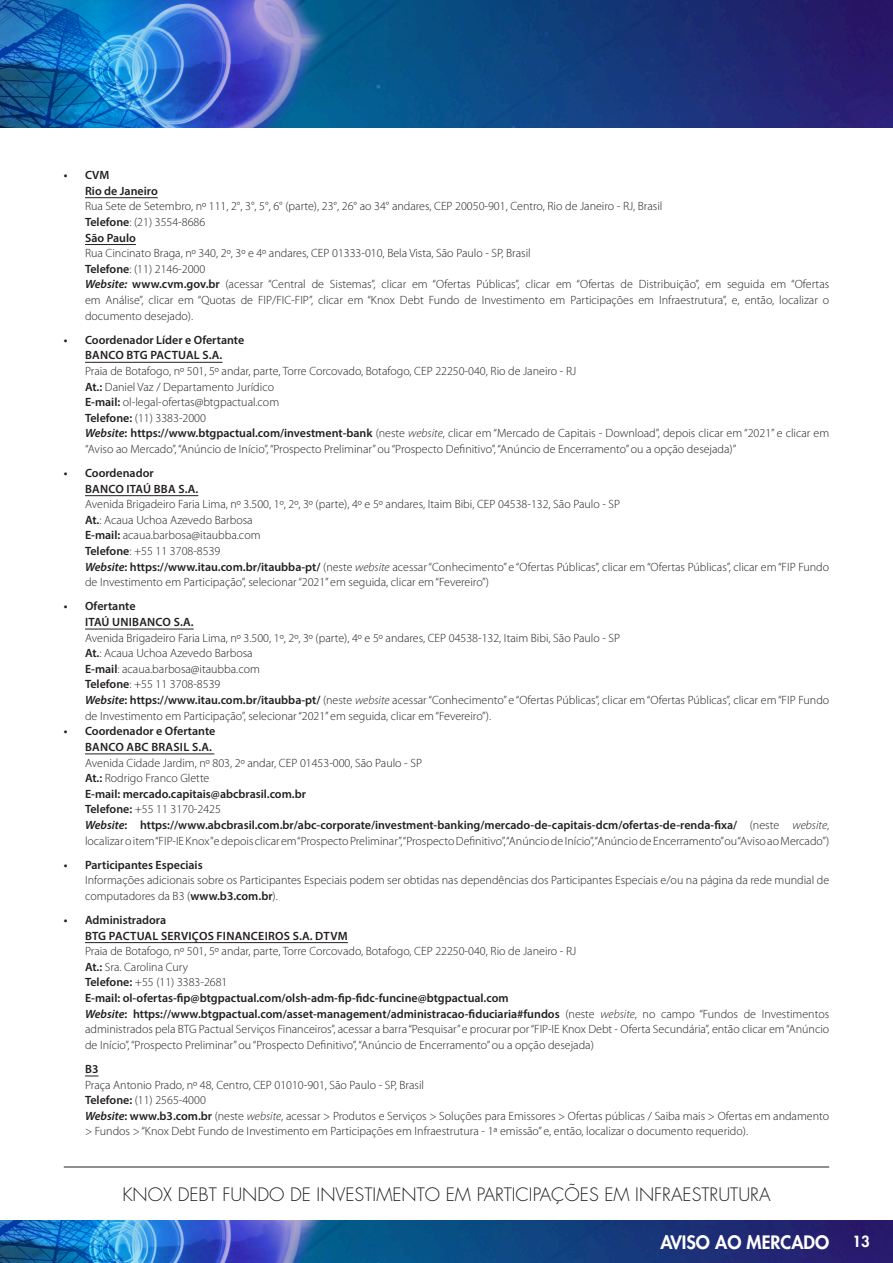
<style>
.page{position:relative;width:893px;height:1263px;background:#fff}
.page>*{position:absolute;margin:0;border:0;box-sizing:border-box;transform-origin:0 0}
.t1{font:300 18px "Futura";color:#231f20}
.t2{font:800 18px "Futura";color:#fff}
.t3{font:800 15px "Futura";color:#fff}
.t4{font:300 12px/15.6px "Myriad Pro";color:#231f20}
.t5{font:600 12px "Myriad Pro";color:#231f20}
.t6{font:600 12px "Myriad Pro";letter-spacing:.02em;color:#231f20}
.s1{font-weight:600}
.s2{font-weight:600;font-style:italic}
.s3{font-style:italic}
</style>
<div class="page">
<img style="left:0;top:0;width:893px;height:127px">
<img style="left:0;top:1220px;width:893px;height:43px">
<hr style="left:64px;top:1166px;width:765px;height:1px;background:#231f20">
<hr style="left:85px;top:197px;width:73px;height:1px;background:#231f20">
<hr style="left:85px;top:244px;width:51px;height:1px;background:#231f20">
<hr style="left:85px;top:362px;width:137px;height:1px;background:#231f20">
<hr style="left:85px;top:495px;width:113px;height:1px;background:#231f20">
<hr style="left:85px;top:629px;width:109px;height:1px;background:#231f20">
<hr style="left:85px;top:754px;width:129px;height:1px;background:#231f20">
<hr style="left:85px;top:942px;width:263px;height:1px;background:#231f20">
<svg style="left:85px;top:1076px;width:14px;height:1px"></svg>
<p class="t5" style="left:64px;top:167px;width:47px">• CVM</p>
<p class="t5" style="left:85px;top:183px;width:74px">Rio de Janeiro</p>
<p class="t4" style="left:85px;top:199px;width:579px">Rua Sete de Setembro, nº 111, 2°, 3°, 5°, 6° (parte), 23°, 26° ao 34° andares, CEP 20050-901, Centro, Rio de Janeiro - RJ, Brasil</p>
<p class="t4" style="left:85px;top:214px;width:122px"><span class="s1">Telefone</span>: (21) 3554-8686</p>
<p class="t5" style="left:85px;top:230px;width:52px">São Paulo</p>
<p class="t4" style="left:85px;top:246px;width:447px">Rua Cincinato Braga, nº 340, 2º, 3º e 4º andares, CEP 01333-010, Bela Vista, São Paulo - SP, Brasil</p>
<p class="t4" style="left:85px;top:261px;width:122px"><span class="s1">Telefone</span>: (11) 2146-2000</p>
<p class="t4" style="left:85px;top:277px;width:746px;text-align:justify"><span class="s2">Website:</span> <span class="s1">www.cvm.gov.br</span> (acessar “Central de Sistemas”, clicar em “Ofertas Públicas”, clicar em “Ofertas de Distribuição”, em seguida em “Ofertas em Análise”, clicar em “Quotas de FIP/FIC-FIP”, clicar em “Knox Debt Fundo de Investimento em Participações em Infraestrutura”, e, então, localizar o documento desejado).</p>
<p class="t5" style="left:64px;top:332px;width:182px">• Coordenador Líder e Ofertante</p>
<p class="t5" style="left:85px;top:348px;width:139px">BANCO BTG PACTUAL S.A.</p>
<p class="t4" style="left:85px;top:363px;width:493px">Praia de Botafogo, nº 501, 5º andar, parte, Torre Corcovado, Botafogo, CEP 22250-040, Rio de Janeiro - RJ</p>
<p class="t4" style="left:85px;top:379px;width:191px"><span class="s1">At.:</span> Daniel Vaz / Departamento Jurídico</p>
<p class="t4" style="left:85px;top:394px;width:196px"><span class="s1">E-mail:</span> ol-legal-ofertas@btgpactual.com</p>
<p class="t4" style="left:85px;top:410px;width:122px"><span class="s1">Telefone:</span> (11) 3383-2000</p>
<p class="t4" style="left:85px;top:426px;width:746px"><span class="s2">Website</span><span class="s1">: https://www.btgpactual.com/investment-bank</span> (neste <span class="s3">website</span>, clicar em “Mercado de Capitais - Download”, depois clicar em “2021” e clicar em “Aviso ao Mercado”, “Anúncio de Início”, “Prospecto Preliminar” ou “Prospecto Definitivo”, “Anúncio de Encerramento” ou a opção desejada)”</p>
<p class="t5" style="left:64px;top:465px;width:91px">• Coordenador</p>
<p class="t5" style="left:85px;top:481px;width:115px">BANCO ITAÚ BBA S.A.</p>
<p class="t4" style="left:85px;top:497px;width:537px">Avenida Brigadeiro Faria Lima, nº 3.500, 1º, 2º, 3º (parte), 4º e 5º andares, Itaim Bibi, CEP 04538-132, São Paulo - SP</p>
<p class="t4" style="left:85px;top:512px;width:169px"><span class="s1">At.</span>: Acaua Uchoa Azevedo Barbosa</p>
<p class="t4" style="left:85px;top:528px;width:177px"><span class="s1">E-mail:</span> acaua.barbosa@itaubba.com</p>
<p class="t4" style="left:85px;top:543px;width:137px"><span class="s1">Telefone</span>: +55 11 3708-8539</p>
<p class="t4" style="left:85px;top:559px;width:746px"><span class="s2">Website</span><span class="s1">: https://www.itau.com.br/itaubba-pt/</span> (neste <span class="s3">website</span> acessar “Conhecimento” e “Ofertas Públicas”, clicar em “Ofertas Públicas”, clicar em “FIP Fundo de Investimento em Participação”, selecionar “2021” em seguida, clicar em “Fevereiro”)</p>
<p class="t5" style="left:64px;top:599px;width:73px">• Ofertante</p>
<p class="t6" style="left:85px;top:614px;width:110px">ITAÚ UNIBANCO S.A.</p>
<p class="t4" style="left:85px;top:630px;width:537px">Avenida Brigadeiro Faria Lima, nº 3.500, 1º, 2º, 3º (parte), 4º e 5º andares, CEP 04538-132, Itaim Bibi, São Paulo - SP</p>
<p class="t4" style="left:85px;top:646px;width:169px"><span class="s1">At.</span>: Acaua Uchoa Azevedo Barbosa</p>
<p class="t4" style="left:85px;top:661px;width:176px"><span class="s1">E-mail</span>: acaua.barbosa@itaubba.com</p>
<p class="t4" style="left:85px;top:677px;width:137px"><span class="s1">Telefone</span>: +55 11 3708-8539</p>
<p class="t4" style="left:85px;top:692px;width:746px"><span class="s2">Website</span><span class="s1">: https://www.itau.com.br/itaubba-pt/</span> (neste <span class="s3">website</span> acessar “Conhecimento” e “Ofertas Públicas”, clicar em “Ofertas Públicas”, clicar em “FIP Fundo de Investimento em Participação”, selecionar “2021” em seguida, clicar em “Fevereiro”).</p>
<p class="t5" style="left:64px;top:724px;width:153px">• Coordenador e Ofertante</p>
<p class="t6" style="left:85px;top:739px;width:128px">BANCO ABC BRASIL S.A.</p>
<p class="t4" style="left:85px;top:755px;width:338px">Avenida Cidade Jardim, nº 803, 2º andar, CEP 01453-000, São Paulo - SP</p>
<p class="t4" style="left:85px;top:770px;width:126px"><span class="s1">At.:</span> Rodrigo Franco Glette</p>
<p class="t5" style="left:85px;top:786px;width:222px">E-mail: mercado.capitais@abcbrasil.com.br</p>
<p class="t4" style="left:85px;top:802px;width:137px"><span class="s1">Telefone:</span> +55 11 3170-2425</p>
<p class="t4" style="left:85px;top:817px;width:746px"><span class="s2">Website</span><span class="s1">: https://www.abcbrasil.com.br/abc-corporate/investment-banking/mercado-de-capitais-dcm/ofertas-de-renda-fixa/</span> (neste <span class="s3">website</span>, localizar o item “FIP-IE Knox” e depois clicar em “Prospecto Preliminar”, “Prospecto Definitivo”, “Anúncio de Início”, “Anúncio de Encerramento” ou “Aviso ao Mercado”)</p>
<p class="t5" style="left:64px;top:857px;width:140px">• Participantes Especiais</p>
<p class="t4" style="left:85px;top:873px;width:746px">Informações adicionais sobre os Participantes Especiais podem ser obtidas nas dependências dos Participantes Especiais e/ou na página da rede mundial de computadores da B3 (<span class="s1">www.b3.com.br</span>).</p>
<p class="t5" style="left:64px;top:912px;width:104px">• Administradora</p>
<p class="t6" style="left:85px;top:928px;width:264px">BTG PACTUAL SERVIÇOS FINANCEIROS S.A. DTVM</p>
<p class="t4" style="left:85px;top:944px;width:493px">Praia de Botafogo, nº 501, 5º andar, parte, Torre Corcovado, Botafogo, CEP 22250-040, Rio de Janeiro - RJ</p>
<p class="t4" style="left:85px;top:959px;width:105px"><span class="s1">At.:</span> Sra. Carolina Cury</p>
<p class="t4" style="left:85px;top:975px;width:144px"><span class="s1">Telefone:</span> +55 (11) 3383-2681</p>
<p class="t5" style="left:85px;top:990px;width:425px">E-mail: ol-ofertas-fip@btgpactual.com/olsh-adm-fip-fidc-funcine@btgpactual.com</p>
<p class="t4" style="left:85px;top:1006px;width:746px;text-align:justify"><span class="s2">Website</span><span class="s1">: https://www.btgpactual.com/asset-management/administracao-fiduciaria#fundos</span> (neste <span class="s3">website</span>, no campo “Fundos de Investimentos administrados pela BTG Pactual Serviços Financeiros”, acessar a barra “Pesquisar” e procurar por “FIP-IE Knox Debt - Oferta Secundária”, então clicar em “Anúncio de Início”, “Prospecto Preliminar” ou “Prospecto Definitivo”, “Anúncio de Encerramento” ou a opção desejada)</p>
<p class="t5" style="left:85px;top:1061px;width:15px">B3</p>
<p class="t4" style="left:85px;top:1077px;width:341px">Praça Antonio Prado, nº 48, Centro, CEP 01010-901, São Paulo - SP, Brasil</p>
<p class="t4" style="left:85px;top:1092px;width:122px"><span class="s1">Telefone:</span> (11) 2565-4000</p>
<p class="t4" style="left:85px;top:1108px;width:746px"><span class="s2">Website</span><span class="s1">: www.b3.com.br</span> (neste <span class="s3">website</span>, acessar &gt; Produtos e Serviços &gt; Soluções para Emissores &gt; Ofertas públicas / Saiba mais &gt; Ofertas em andamento &gt; Fundos &gt; “Knox Debt Fundo de Investimento em Participações em Infraestrutura - 1ª emissão” e, então, localizar o documento requerido).</p>
<h1 class="t1" style="left:122px;top:1183px;width:650px">KNOX DEBT FUNDO DE INVESTIMENTO EM PARTICIPAÇÕES EM INFRAESTRUTURA</h1>
<h1 class="t2" style="left:660px;top:1230px;width:170px">AVISO AO MERCADO</h1>
<p class="t3" style="left:852px;top:1231px;width:19px">13</p>
</div>
